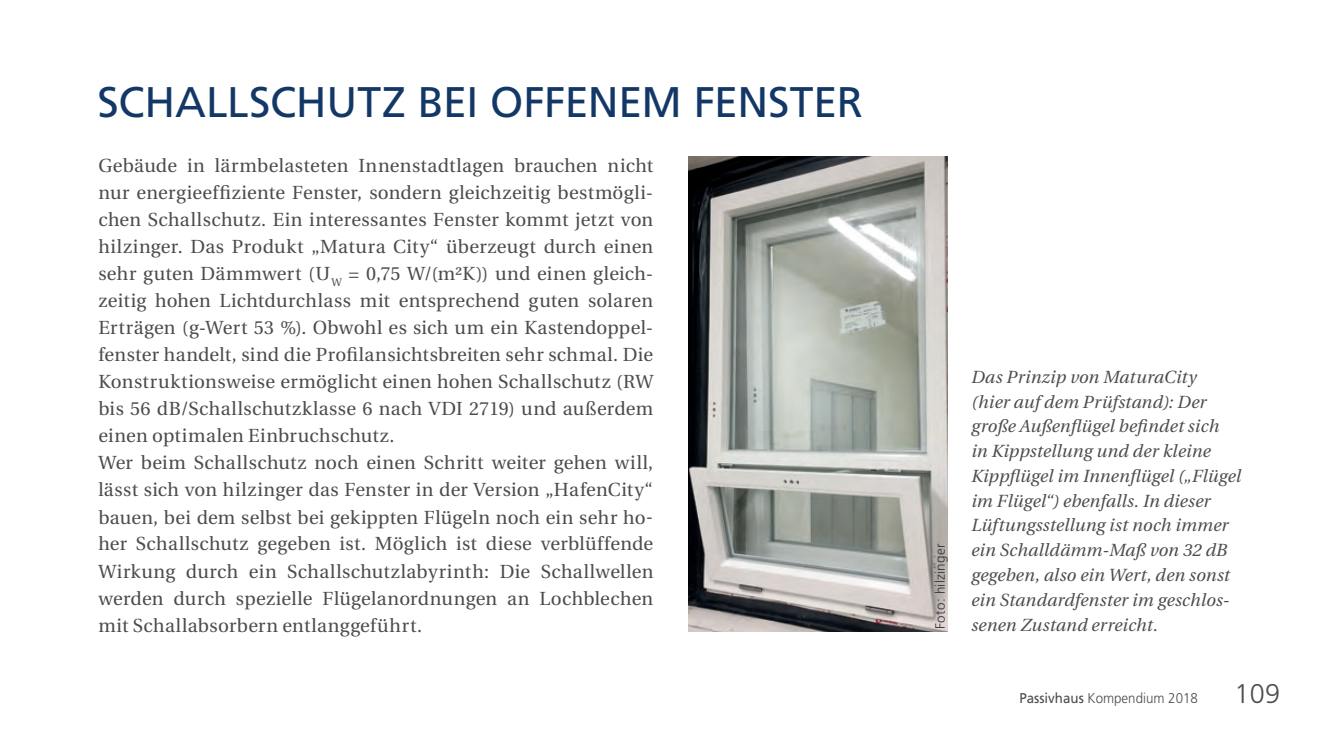
<style>
.page{position:relative;width:1336px;height:744px;background:#fff}
.page>*{position:absolute;margin:0;border:0;box-sizing:border-box;transform-origin:0 0}
.t1{font:42.75px "Frutiger";letter-spacing:-.005em;color:#133766}
.t2{font:300 27px "Frutiger";color:#4b4c4d}
.t3{font:18.9px/27px "Utopia";letter-spacing:.015em;color:#4b4c4d}
.t4{font:italic 17.55px/24.8px "Utopia";letter-spacing:.01em;color:#4b4c4d}
.t5{font:300 14.17px "Frutiger";color:#4b4c4d;scale:.94 1}
.t6{font:300 13.5px "Frutiger";letter-spacing:.02em;color:#333233}
.s1{font-weight:400}
</style>
<div class="page">
<img style="left:688px;top:156px;width:260px;height:475px">
<h1 class="t1" style="left:98px;top:77px;width:757px">SCHALLSCHUTZ BEI OFF ENEM FENSTER</h1>
<p class="t3" style="left:98px;top:152px;width:556px">Gebäude in lärmbelasteten Innenstadtlagen brauchen nicht nur energieeffiziente Fenster, sondern gleichzeitig bestmögli&shy;chen Schallschutz. Ein interessantes Fenster kommt jetzt von hilzinger. Das Produkt „Matura City“ überzeugt durch einen sehr guten Dämmwert (U<sub>W</sub> = 0,75 W/(m²K)) und einen gleich&shy;zeitig hohen Lichtdurchlass mit entsprechend guten solaren Erträgen (g-Wert 53 %). Obwohl es sich um ein Kastendoppel&shy;fenster handelt, sind die Profilansichtsbreiten sehr schmal. Die Konstruktionsweise ermöglicht einen hohen Schallschutz (RW bis 56 dB/Schallschutzklasse 6 nach VDI 2719) und außerdem einen optimalen Einbruchschutz.<br>Wer beim Schallschutz noch einen Schritt weiter gehen will, lässt sich von hilzinger das Fenster in der Version „HafenCity“ bauen, bei dem selbst bei gekippten Flügeln noch ein sehr ho&shy;her Schallschutz gegeben ist. Möglich ist diese verblüffende Wirkung durch ein Schallschutzlabyrinth: Die Schallwellen werden durch spezielle Flügelanordnungen an Lochblechen mit Schallabsorbern entlanggeführt.</p>
<p class="t6" style="left:932px;top:628px;width:87px;rotate:-90deg">Foto: hilzinger</p>
<p class="t4" style="left:970px;top:364px;width:271px">Das Prinzip von MaturaCity<br>(hier auf dem Prüfstand): Der große Außenflügel befindet sich<br>in Kippstellung und der kleine<br>Kippflügel im Innenflügel („Flügel im Flügel“) ebenfalls. In dieser<br>Lüftungsstellung ist noch immer ein Schalldämm-Maß von 32 dB gegeben, also ein Wert, den sonst ein Standardfenster im geschlos-</p>
<p class="t4" style="left:970px;top:612px;width:188px">senen Zustand erreicht.</p>
<p class="t5" style="left:1019px;top:689px;width:191px"><span class="s1">PASSIVHAUS</span> Kompendium 2018</p>
<h2 class="t2" style="left:1234px;top:677px;width:47px">109</h2>
</div>
